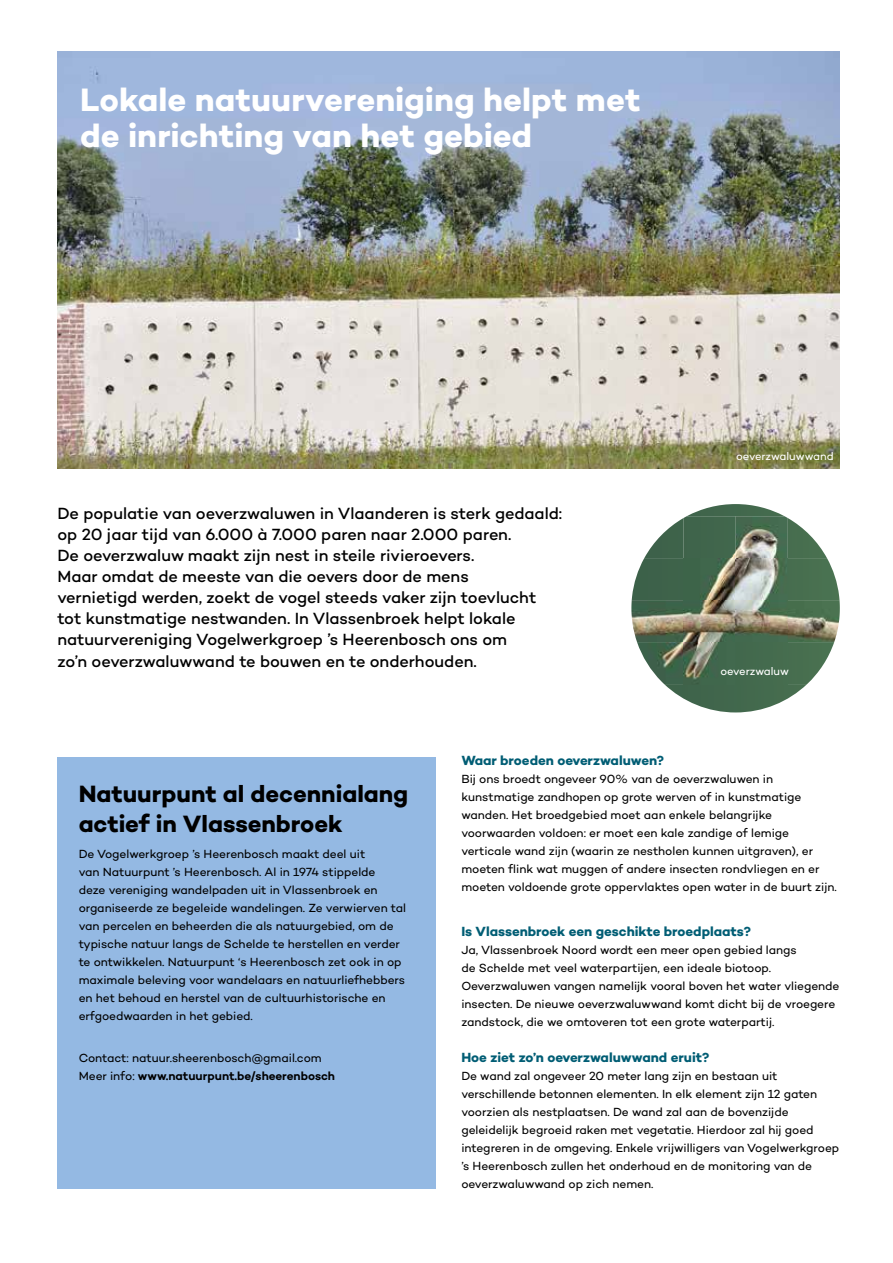
<style>
.page{position:relative;width:893px;height:1263px;background:#fff}
.page>*{position:absolute;margin:0;border:0;box-sizing:border-box;transform-origin:0 0}
.t1{font:700 33px/36px "Campton";color:#fff}
.t2{font:700 24px/30px "Campton";color:#000}
.t3{font:500 16.5px/21px "Campton";letter-spacing:-.005em;color:#000}
.t4{font:700 13.5px "Campton";letter-spacing:-.005em;color:#005d74}
.t5{font:12px/18px "Campton";letter-spacing:-.005em;color:#000}
.t6{font:11.25px "Campton";letter-spacing:-.005em;color:#fff}
.s1{font-weight:600}
</style>
<div class="page">
<img style="left:57px;top:51px;width:783px;height:417px">
<div style="left:57px;top:757px;width:379px;height:431px;background:#94b9e3"></div>
<svg style="left:631px;top:504px;width:209px;height:117px"></svg>
<img style="left:683px;top:600px;width:157px;height:42px">
<img style="left:637px;top:642px;width:197px;height:42px">
<h1 class="t1" style="left:80px;top:81px;width:562px">Lokale natuurvereniging helpt met de inrichting van het gebied</h1>
<p class="t3" style="left:57px;top:502px;width:506px">De populatie van oeverzwaluwen in Vlaanderen is sterk gedaald: op 20 jaar tijd van 6.000 à 7.000 paren naar 2.000 paren.<br>De oeverzwaluw maakt zijn nest in steile rivieroevers.<br>Maar omdat de meeste van die oevers door de mens<br>vernietigd werden, zoekt de vogel steeds vaker zijn toevlucht tot kunstmatige nestwanden. In Vlassenbroek helpt lokale natuurvereniging Vogelwerkgroep ’s Heerenbosch ons om</p>
<h3 class="t3" style="left:57px;top:651px;width:421px">zo’n oeverzwaluwwand te bouwen en te onderhouden.</h3>
<p class="t6" style="left:736px;top:449px;width:99px">oeverzwaluwwand</p>
<p class="t6" style="left:721px;top:664px;width:70px">oeverzwaluw</p>
<h2 class="t2" style="left:79px;top:778px;width:331px">Natuurpunt al decennialang actief in Vlassenbroek</h2>
<p class="t5" style="left:79px;top:845px;width:329px">De Vogelwerkgroep ’s Heerenbosch maakt deel uit<br>van Natuurpunt ’s Heerenbosch. Al in 1974 stippelde<br>deze vereniging wandelpaden uit in Vlassenbroek en organiseerde ze begeleide wandelingen. Ze verwierven tal van percelen en beheerden die als natuurgebied, om de typische natuur langs de Schelde te herstellen en verder te ontwikkelen. Natuurpunt ‘s Heerenbosch zet ook in op maximale beleving voor wandelaars en natuurliefhebbers en het behoud en herstel van de cultuurhistorische en erfgoedwaarden in het gebied.</p>
<p class="t5" style="left:79px;top:1049px;width:258px">Contact: natuur.sheerenbosch@gmail.com<br>Meer info: <span class="s1">www.natuurpunt.be/sheerenbosch</span></p>
<p class="t4" style="left:461px;top:752px;width:204px">Waar broeden oeverzwaluwen?</p>
<p class="t5" style="left:461px;top:770px;width:377px">Bij ons broedt ongeveer 90% van de oeverzwaluwen in kunstmatige zandhopen op grote werven of in kunst matige wanden. Het broedgebied moet aan enkele belangrijke voorwaarden voldoen: er moet een kale zandige of lemige verticale wand zijn (waarin ze nestholen kunnen uitgraven), er moeten flink wat muggen of andere insecten rondvliegen en er moeten voldoende grote oppervlaktes open water in de buurt zijn.</p>
<p class="t4" style="left:461px;top:923px;width:291px">Is Vlassenbroek een geschikte broedplaats?</p>
<p class="t5" style="left:461px;top:941px;width:380px">Ja, Vlassenbroek Noord wordt een meer open gebied langs<br>de Schelde met veel waterpartijen, een ideale biotoop.<br>Oeverzwaluwen vangen namelijk vooral boven het water vliegende insecten. De nieuwe oeverzwaluwwand komt dicht bij de vroegere zandstock, die we omtoveren tot een grote waterpartij.</p>
<p class="t4" style="left:461px;top:1049px;width:250px">Hoe ziet zo’n oeverzwaluwwand eruit?</p>
<p class="t5" style="left:461px;top:1067px;width:379px">De wand zal ongeveer 20 meter lang zijn en bestaan uit verschillende betonnen elementen. In elk element zijn 12 gaten voorzien als nestplaatsen. De wand zal aan de bovenzijde geleidelijk begroeid raken met vegetatie. Hierdoor zal hij goed integreren in de omgeving. Enkele vrijwilligers van Vogelwerkgroep ’s Heerenbosch zullen het onderhoud en de monitoring van de oeverzwaluwwand op zich nemen.</p>
</div>
